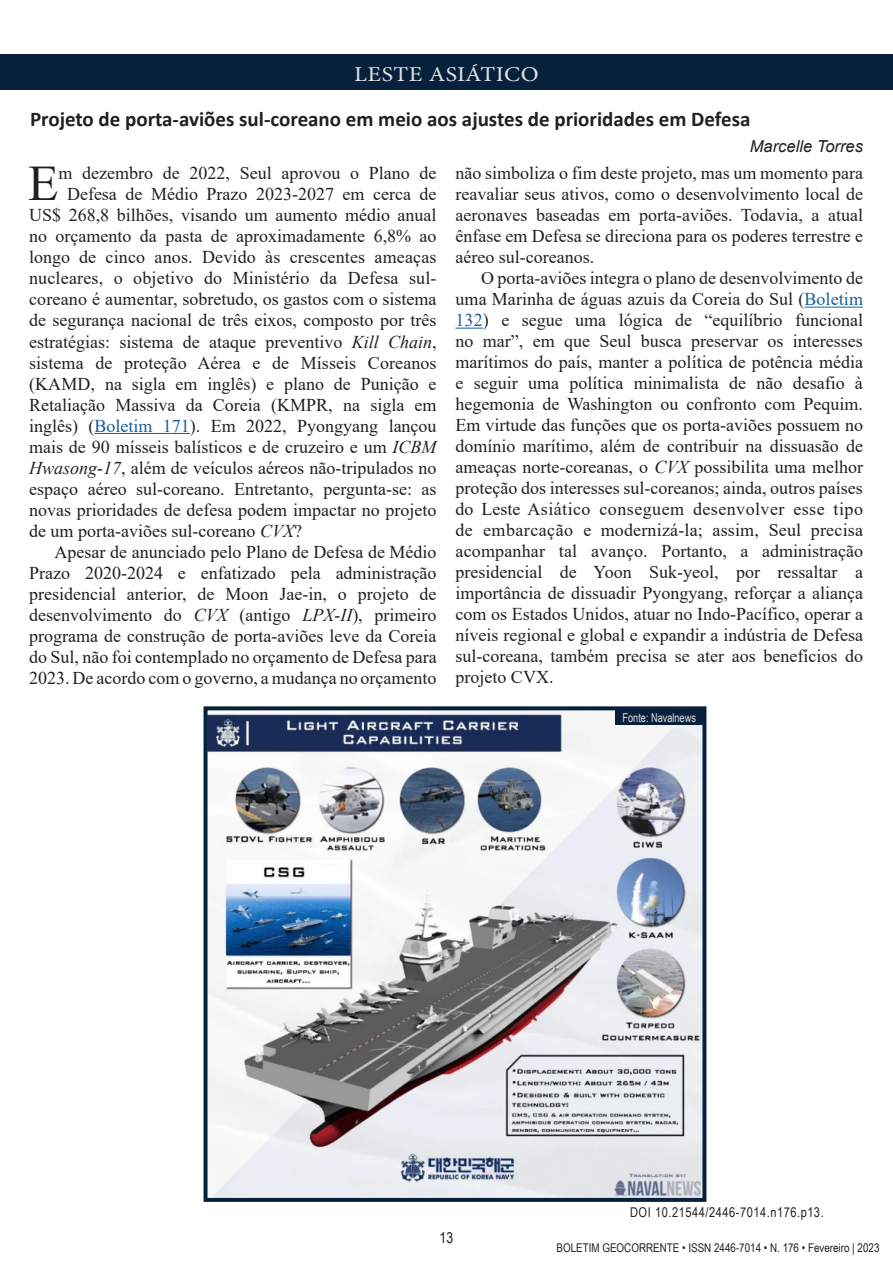
<style>
.page{position:relative;width:893px;height:1263px;background:#fff}
.page>*{position:absolute;margin:0;border:0;box-sizing:border-box;transform-origin:0 0}
.INÍCIO_DO_TEXTO{font:49.65px "Times New Roman";color:#231f20}
.Título_das_seções__R{font:21.15px "Minion Pro";letter-spacing:.015em;color:#e0e1e3;scale:1.14 1}
.TÍTULO{font:700 21px "Calibri";color:#231f20}
.FORMATAÇÃO_TEXTO{font:18px/21px "Times New Roman";color:#231f20;text-align:justify}
.INÍCIO_DO_TEXTO-2{font:18px "Times New Roman";color:#231f20}
.NOME_DO_PESQUISADOR{font:italic 16.5px "Arial";color:#231f20}
.t1{font:15px "Arial Narrow";color:#231f20}
.NOME_DO_PESQUISADOR-2{font:13.5px "Arial Narrow";letter-spacing:.04em;color:#231f20}
.t2{font:12.3px "Arial Narrow";color:#e0e1e3;scale:.91 1}
.t3{font:12px "Arial Narrow";color:#231f20}
.s1{font-style:italic}
.s2{color:#175d9e}
</style>
<div class="page">
<img style="left:209px;top:711px;width:492px;height:486px">
<div style="left:204px;top:706px;width:502px;height:496px;border:4px solid #07213c"></div>
<div style="left:615px;top:709px;width:88px;height:16px;background:#07213c"></div>
<div style="left:0;top:54px;width:893px;height:36px;background:#07213c"></div>
<hr style="left:95px;top:433px;width:95px;height:1px;background:#175d9e">
<hr style="left:804px;top:307px;width:59px;height:1px;background:#175d9e">
<svg style="left:455px;top:328px;width:28px;height:1px"></svg>
<p class="Título_das_seções__R" style="left:354px;top:60px;width:163px">LESTE ASIÁTICO</p>
<p class="TÍTULO" style="left:30px;top:104px;width:722px">Projeto de porta-aviões sul-coreano em meio aos ajustes de prioridades em Defesa</p>
<p class="INÍCIO_DO_TEXTO" style="left:28px;top:149px;width:32px">E</p>
<p class="INÍCIO_DO_TEXTO-2" style="left:58px;top:161px;width:380px">m dezembro de 2022, Seul aprovou o Plano de</p>
<p class="INÍCIO_DO_TEXTO-2" style="left:67px;top:182px;width:371px">Defesa de Médio Prazo 2023-2027 em cerca de</p>
<p class="INÍCIO_DO_TEXTO-2" style="left:29px;top:203px;width:409px">US$ 268,8 bilhões, visando um aumento médio anual</p>
<p class="INÍCIO_DO_TEXTO-2" style="left:29px;top:224px;width:409px">no orçamento da pasta de aproximadamente 6,8% ao</p>
<p class="INÍCIO_DO_TEXTO-2" style="left:29px;top:245px;width:409px">longo de cinco anos. Devido às crescentes ameaças</p>
<p class="INÍCIO_DO_TEXTO-2" style="left:29px;top:266px;width:409px">nucleares, o objetivo do Ministério da Defesa sul-</p>
<p class="INÍCIO_DO_TEXTO-2" style="left:29px;top:287px;width:409px">coreano é aumentar, sobretudo, os gastos com o sistema</p>
<p class="INÍCIO_DO_TEXTO-2" style="left:29px;top:308px;width:409px">de segurança nacional de três eixos, composto por três</p>
<p class="INÍCIO_DO_TEXTO-2" style="left:29px;top:329px;width:409px">estratégias: sistema de ataque preventivo <span class="s1">Kill Chain</span>,</p>
<p class="INÍCIO_DO_TEXTO-2" style="left:29px;top:350px;width:409px">sistema de proteção Aérea e de Mísseis Coreanos</p>
<p class="INÍCIO_DO_TEXTO-2" style="left:29px;top:371px;width:409px">(KAMD, na sigla em inglês) e plano de Punição e</p>
<p class="INÍCIO_DO_TEXTO-2" style="left:29px;top:392px;width:409px">Retaliação Massiva da Coreia (KMPR, na sigla em</p>
<p class="INÍCIO_DO_TEXTO-2" style="left:29px;top:413px;width:409px">inglês) (<span class="s2">Boletim 171</span>). Em 2022, Pyongyang lançou</p>
<p class="INÍCIO_DO_TEXTO-2" style="left:29px;top:434px;width:409px">mais de 90 mísseis balísticos e de cruzeiro e um <span class="s1">ICBM</span></p>
<p class="INÍCIO_DO_TEXTO-2" style="left:29px;top:455px;width:409px"><span class="s1">Hwasong-17</span>, além de veículos aéreos não-tripulados no</p>
<p class="INÍCIO_DO_TEXTO-2" style="left:29px;top:476px;width:409px">espaço aéreo sul-coreano. Entretanto, pergunta-se: as</p>
<p class="INÍCIO_DO_TEXTO-2" style="left:29px;top:497px;width:409px">novas prioridades de defesa podem impactar no projeto</p>
<p class="INÍCIO_DO_TEXTO-2" style="left:29px;top:518px;width:274px">de um porta-aviões sul-coreano <span class="s1">CVX</span>?</p>
<p class="FORMATAÇÃO_TEXTO" style="left:29px;top:540px;width:409px;text-indent:26px">Apesar de anunciado pelo Plano de Defesa de Médio Prazo 2020-2024 e enfatizado pela administração presidencial anterior, de Moon Jae-in, o projeto de desenvolvimento do <span class="s1">CVX</span> (antigo <span class="s1">LPX-II</span>), primeiro programa de construção de porta-aviões leve da Coreia do Sul, não foi contemplado no orçamento de Defesa para 2023. De acordo com o governo, a mudança no orçamento</p>
<p class="NOME_DO_PESQUISADOR" style="left:750px;top:135px;width:115px">Marcelle Torres</p>
<p class="FORMATAÇÃO_TEXTO" style="left:455px;top:162px;width:409px">não simboliza o fim deste projeto, mas um momento para reavaliar seus ativos, como o desenvolvimento local de aeronaves baseadas em porta-aviões. Todavia, a atual ênfase em Defesa se direciona para os poderes terrestre e aéreo sul-coreanos.</p>
<p class="FORMATAÇÃO_TEXTO" style="left:455px;top:267px;width:409px;text-indent:26px">O porta-aviões integra o plano de desenvolvimento de uma Marinha de águas azuis da Coreia do Sul (<span class="s2">Boletim 132</span>) e segue uma lógica de “equilíbrio funcional no mar”, em que Seul busca preservar os interesses marítimos do país, manter a política de potência média e seguir uma política minimalista de não desafio à hegemonia de Washington ou confronto com Pequim.<br>Em virtude das funções que os porta-aviões possuem no domínio marítimo, além de contribuir na dissuasão de ameaças norte-coreanas, o <span class="s1">CVX</span> possibilita uma melhor proteção dos interesses sul-coreanos; ainda, outros países do Leste Asiático conseguem desenvolver esse tipo de embarcação e modernizá-la; assim, Seul precisa acompanhar tal avanço. Portanto, a administração presidencial de Yoon Suk-yeol, por ressaltar a importância de dissuadir Pyongyang, reforçar a aliança com os Estados Unidos, atuar no Indo-Pacífico, operar a níveis regional e global e expandir a indústria de Defesa sul-coreana, também precisa se ater aos benefícios do projeto CVX.</p>
<p class="t2" style="left:623px;top:708px;width:82px">Fonte: Navalnews</p>
<p class="NOME_DO_PESQUISADOR-2" style="left:630px;top:1203px;width:195px">DOI 10.21544/2446-7014.n176.p13.</p>
<p class="t1" style="left:440px;top:1226px;width:15px">13</p>
<p class="t3" style="left:556px;top:1239px;width:324px">BOLETIM GEOCORRENTE • ISSN 2446-7014 • N. 176 • Fevereiro | 2023</p>
</div>
